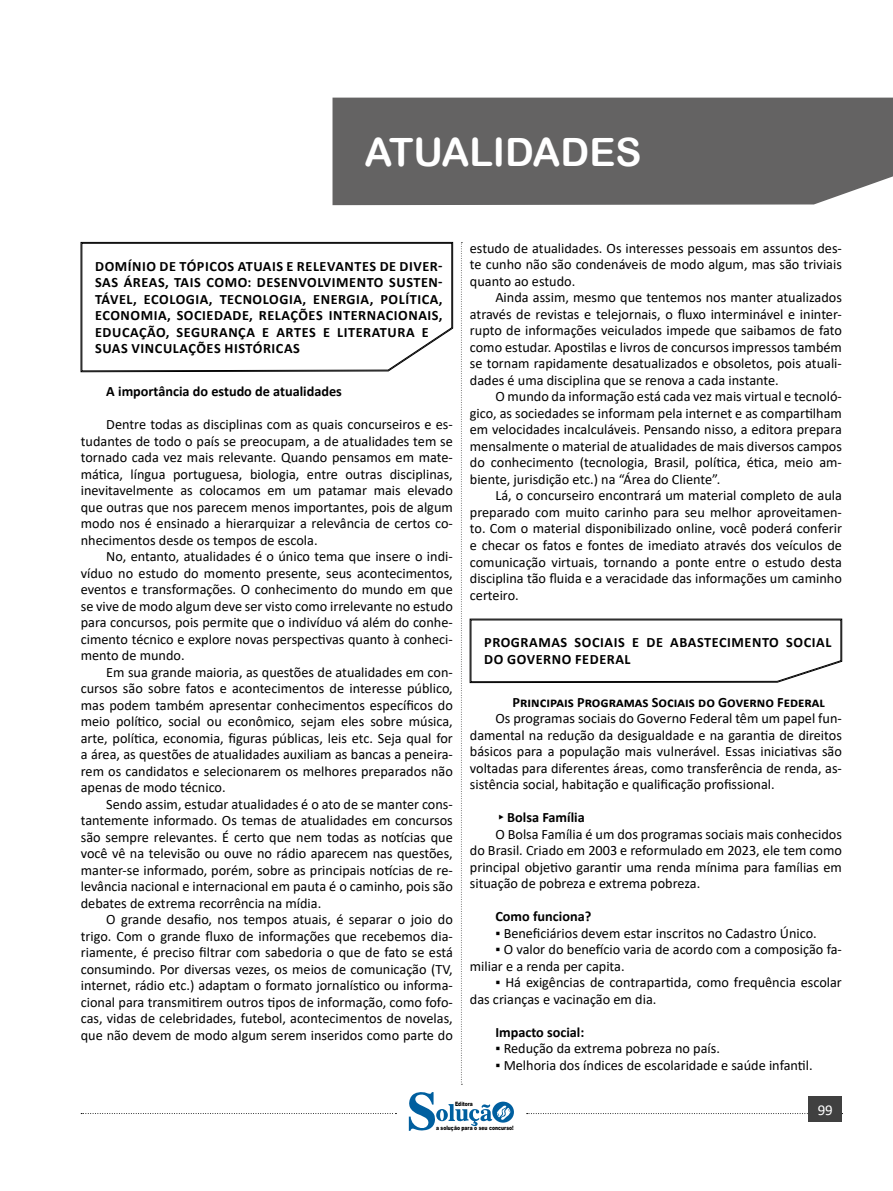
<style>
.page{position:relative;width:893px;height:1191px;background:#fff}
.page>*{position:absolute;margin:0;border:0;box-sizing:border-box;transform-origin:0 0}
.TÍTULO_DE_MATÉRIA{font:39px "Arial Rounded MT Bold";color:#fff}
.t1{font:15px "Calibri";color:#fff}
.TEXTO_BASE{font:14.25px/16.5px "Calibri";color:#000;text-align:justify}
.CAIXINHAS{font:700 14.25px/16.5px "Calibri";letter-spacing:.04em;color:#000}
.TITULO_DE_LEI{font:700 14.25px "Calibri";color:#000}
.TEXTO_BASE-2{font:700 14.25px "Calibri";color:#000}
.TOPICOS{font:700 14.25px "Calibri";color:#000}
.CAIXINHAS-2{font:700 14.25px "Calibri";color:#000}
.t2{font:900 6px "Arial";color:#000;scale:.76 1}
.s1{font-family:"Cambria Math";font-weight:400}
</style>
<div class="page">
<svg style="left:461px;top:242px;width:1px;height:843px"></svg>
<svg style="left:409px;top:1092px;width:105px;height:39px"></svg>
<div style="left:332px;top:98px;width:561px;height:107px;background:#646363"></div>
<svg style="left:527px;top:1113px;width:316px;height:1px"></svg>
<svg style="left:81px;top:1113px;width:315px;height:1px"></svg>
<div style="left:809px;top:1096px;width:33px;height:26px;background:#404040"></div>
<svg style="left:81px;top:243px;width:371px;height:128px"></svg>
<svg style="left:470px;top:618px;width:372px;height:65px"></svg>
<p class="TÍTULO_DE_MATÉRIA" style="left:365px;top:129px;width:278px">ATUALIDADES</p>
<p class="CAIXINHAS" style="left:95px;top:257px;width:349px">DOMÍNIO DE TÓPICOS ATUAIS E RELEVANTES DE DIVER-SAS ÁREAS, TAIS COMO: DESENVOLVIMENTO SUSTEN-TÁVEL, ECOLOGIA, TECNOLOGIA, ENERGIA, POLÍTICA, ECONOMIA, SOCIEDADE, RELAÇÕES INTERNACIONAIS, EDUCAÇÃO, SEGURANÇA E ARTES E LITERATURA E SUAS VINCULAÇÕES HISTÓRICAS</p>
<p class="TEXTO_BASE-2" style="left:106px;top:381px;width:237px">A importância do estudo de atualidades</p>
<p class="TEXTO_BASE" style="left:81px;top:415px;width:374px;text-indent:26px">Dentre todas as disciplinas com as quais concurseiros e es&shy;tudantes de todo o país se preocupam, a de atualidades tem se tornado cada vez mais relevante. Quando pensamos em mate&shy;mática, língua portuguesa, biologia, entre outras disciplinas, inevitavelmente as colocamos em um patamar mais elevado que outras que nos parecem menos importantes, pois de algum modo nos é ensinado a hierarquizar a relevância de certos co&shy;nhecimentos desde os tempos de escola.</p>
<p class="TEXTO_BASE" style="left:81px;top:547px;width:374px;text-indent:26px">No, entanto, atualidades é o único tema que insere o indi&shy;víduo no estudo do momento presente, seus acontecimentos, eventos e transformações. O conhecimento do mundo em que se vive de modo algum deve ser visto como irrelevante no estudo para concursos, pois permite que o indivíduo vá além do conhe&shy;cimento técnico e explore novas perspectivas quanto à conheci&shy;mento de mundo.</p>
<p class="TEXTO_BASE" style="left:81px;top:663px;width:374px;text-indent:26px">Em sua grande maioria, as questões de atualidades em con&shy;cursos são sobre fatos e acontecimentos de interesse público, mas podem também apresentar conhecimentos específicos do meio político, social ou econômico, sejam eles sobre música, arte, política, economia, figuras públicas, leis etc. Seja qual for a área, as questões de atualidades auxiliam as bancas a peneira&shy;rem os candidatos e selecionarem os melhores preparados não apenas de modo técnico.</p>
<p class="TEXTO_BASE" style="left:81px;top:795px;width:374px;text-indent:26px">Sendo assim, estudar atualidades é o ato de se manter cons&shy;tantemente informado. Os temas de atualidades em concursos são sempre relevantes. É certo que nem todas as notícias que você vê na televisão ou ouve no rádio aparecem nas questões, manter-se informado, porém, sobre as principais notícias de re&shy;levância nacional e internacional em pauta é o caminho, pois são debates de extrema recorrência na mídia.</p>
<p class="TEXTO_BASE" style="left:81px;top:910px;width:374px;text-indent:26px">O grande desafio, nos tempos atuais, é separar o joio do trigo. Com o grande fluxo de informações que recebemos dia&shy;riamente, é preciso filtrar com sabedoria o que de fato se está consumindo. Por diversas vezes, os meios de comunicação (TV, internet, rádio etc.) adaptam o formato jornalístico ou informa&shy;cional para transmitirem outros tipos de informação, como fofo&shy;cas, vidas de celebridades, futebol, acontecimentos de novelas, que não devem de modo algum serem inseridos como parte do</p>
<p class="TEXTO_BASE" style="left:470px;top:239px;width:374px">estudo de atualidades. Os interesses pessoais em assuntos des&shy;te cunho não são condenáveis de modo algum, mas são triviais quanto ao estudo.</p>
<p class="TEXTO_BASE" style="left:470px;top:289px;width:374px;text-indent:26px">Ainda assim, mesmo que tentemos nos manter atualizados através de revistas e telejornais, o fluxo interminável e ininter&shy;rupto de informações veiculados impede que saibamos de fato como estudar. Apostilas e livros de concursos impressos também se tornam rapidamente desatualizados e obsoletos, pois atuali&shy;dades é uma disciplina que se renova a cada instante.</p>
<p class="TEXTO_BASE" style="left:470px;top:388px;width:374px;text-indent:26px">O mundo da informação está cada vez mais virtual e tecnoló&shy;gico, as sociedades se informam pela internet e as compartilham em velocidades incalculáveis. Pensando nisso, a editora prepara mensalmente o material de atualidades de mais diversos campos do conhecimento (tecnologia, Brasil, política, ética, meio am&shy;biente, jurisdição etc.) na “Área do Cliente”.</p>
<p class="TEXTO_BASE" style="left:470px;top:487px;width:374px;text-indent:26px">Lá, o concurseiro encontrará um material completo de aula preparado com muito carinho para seu melhor aproveitamen&shy;to. Com o material disponibilizado online, você poderá conferir e checar os fatos e fontes de imediato através dos veículos de comunicação virtuais, tornando a ponte entre o estudo desta disciplina tão fluida e a veracidade das informações um caminho certeiro.</p>
<p class="CAIXINHAS" style="left:484px;top:634px;width:349px">PROGRAMAS SOCIAIS E DE ABASTECIMENTO SOCIAL<br>DO GOVERNO FEDERAL</p>
<p class="TITULO_DE_LEI" style="left:513px;top:692px;width:314px">Principais Programas Sociais do Governo Federal</p>
<p class="TEXTO_BASE" style="left:470px;top:710px;width:374px;text-indent:26px">Os programas sociais do Governo Federal têm um papel fun&shy;damental na redução da desigualdade e na garantia de direitos básicos para a população mais vulnerável. Essas iniciativas são voltadas para diferentes áreas, como transferência de renda, as&shy;sistência social, habitação e qualificação profissional.</p>
<p class="CAIXINHAS-2" style="left:495px;top:807px;width:91px"><span class="s1">▸</span>Bolsa Família</p>
<p class="TEXTO_BASE" style="left:470px;top:825px;width:374px;text-indent:26px">O Bolsa Família é um dos programas sociais mais conhecidos do Brasil. Criado em 2003 e reformulado em 2023, ele tem como principal objetivo garantir uma renda mínima para famílias em situação de pobreza e extrema pobreza.</p>
<p class="TOPICOS" style="left:495px;top:906px;width:97px">Como funciona?</p>
<p class="TEXTO_BASE" style="left:495px;top:924px;width:323px">▪ Beneficiários devem estar inscritos no Cadastro Único.</p>
<p class="TEXTO_BASE" style="left:470px;top:941px;width:374px;text-indent:26px">▪ O valor do benefício varia de acordo com a composição fa&shy;miliar e a renda per capita.</p>
<p class="TEXTO_BASE" style="left:470px;top:974px;width:374px;text-indent:26px">▪ Há exigências de contrapartida, como frequência escolar das crianças e vacinação em dia.</p>
<p class="TOPICOS" style="left:495px;top:1022px;width:91px">Impacto social:</p>
<p class="TEXTO_BASE" style="left:495px;top:1040px;width:226px">▪ Redução da extrema pobreza no país.</p>
<p class="TEXTO_BASE" style="left:495px;top:1056px;width:319px">▪ Melhoria dos índices de escolaridade e saúde infantil.</p>
<p class="t2" style="left:455px;top:1099px;width:25px">Editora</p>
<p class="t2" style="left:436px;top:1123px;width:103px">a solução para o seu concurso!</p>
<p class="t1" style="left:818px;top:1099px;width:16px">99</p>
</div>
